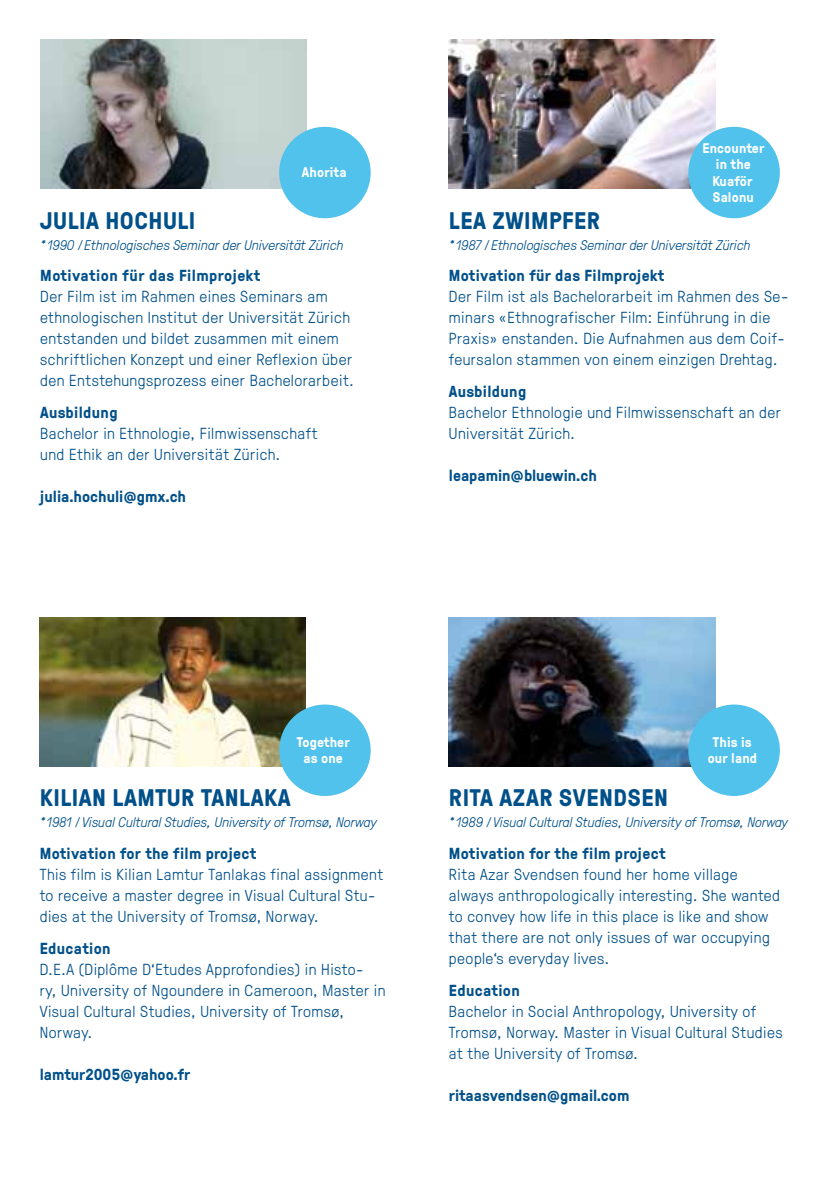
<style>
.page{position:relative;width:840px;height:1191px;background:#fff}
.page>*{position:absolute;margin:0;border:0;box-sizing:border-box;transform-origin:0 0}
.t1{font:700 24px "GT Pressura";letter-spacing:.02em;color:#00508a}
.t2{font:300 16px/21px "GT Pressura";letter-spacing:.03em;color:#00508a}
.t3{font:700 16px "GT Pressura";letter-spacing:.02em;color:#00508a}
.t4{font:700 16px "GT Pressura";color:#00508a}
.t5{font:italic 300 14px "GT Pressura";letter-spacing:.01em;color:#00508a}
.t6{font:700 14px/16px "GT Pressura";letter-spacing:.01em;color:#fff;text-align:center}
</style>
<div class="page">
<img style="left:448px;top:40px;width:266px;height:148px">
<img style="left:448px;top:617px;width:266px;height:149px">
<img style="left:40px;top:617px;width:266px;height:149px">
<img style="left:40px;top:40px;width:266px;height:148px">
<div style="left:279px;top:127px;width:91px;height:91px;background:#50c2ec;border-radius:50%"></div>
<div style="left:688px;top:127px;width:91px;height:91px;background:#50c2ec;border-radius:50%"></div>
<div style="left:279px;top:704px;width:91px;height:92px;background:#50c2ec;border-radius:50%"></div>
<div style="left:688px;top:704px;width:91px;height:92px;background:#50c2ec;border-radius:50%"></div>
<p class="t6" style="left:302px;top:164px;width:46px">Ahorita</p>
<h1 class="t1" style="left:40px;top:203px;width:156px">Julia Hochuli</h1>
<p class="t5" style="left:40px;top:235px;width:304px">*1990 /Ethnologisches Seminar der Universität Zürich</p>
<p class="t3" style="left:40px;top:264px;width:221px">Motivation für das Filmprojekt</p>
<p class="t2" style="left:40px;top:285px;width:315px">Der Film ist im Rahmen eines Seminars am ethnologischen Institut der Universität Zürich entstanden und bildet zusammen mit einem schriftlichen Konzept und einer Reflexion über den Entstehungsprozess einer Bachelorarbeit.</p>
<p class="t3" style="left:40px;top:400px;width:79px">Ausbildung</p>
<p class="t2" style="left:40px;top:422px;width:278px">Bachelor in Ethnologie, Filmwissenschaft und Ethik an der Universität Zürich.</p>
<p class="t4" style="left:40px;top:484px;width:147px">julia.hochuli@gmx.ch</p>
<p class="t6" style="left:702px;top:140px;width:64px">Encounter in the<br>Kuaför<br>Salonu</p>
<h1 class="t1" style="left:448px;top:203px;width:153px">Lea Zwimpfer</h1>
<p class="t5" style="left:448px;top:235px;width:302px">*1987 /Ethnologisches Seminar der Universität Zürich</p>
<p class="t3" style="left:448px;top:264px;width:217px">Motivation für das Filmprojekt</p>
<p class="t2" style="left:448px;top:285px;width:340px">Der Film ist als Bachelorarbeit im Rahmen des Se&shy;minars «Ethnografischer Film: Einführung in die Praxis» enstanden. Die Aufnahmen aus dem Coif&shy;feursalon stammen von einem einzigen Drehtag.</p>
<p class="t3" style="left:448px;top:379px;width:79px">Ausbildung</p>
<p class="t2" style="left:448px;top:401px;width:333px">Bachelor Ethnologie und Filmwissenschaft an der<br>Universität Zürich.</p>
<p class="t4" style="left:448px;top:463px;width:149px">leapamin@bluewin.ch</p>
<p class="t6" style="left:296px;top:734px;width:54px">Together as one</p>
<p class="t6" style="left:707px;top:734px;width:51px">This is our land</p>
<h1 class="t1" style="left:40px;top:780px;width:252px">Kilian Lamtur Tanlaka</h1>
<p class="t5" style="left:40px;top:812px;width:338px">*1981 /Visual Cultural Studies, University of Tromsø, Norway</p>
<p class="t3" style="left:40px;top:841px;width:218px">Motivation for the film project</p>
<p class="t2" style="left:40px;top:863px;width:345px">This film is Kilian Lamtur Tanlakas final assignment to receive a master degree in Visual Cultural Stu&shy;dies at the University of Tromsø, Norway.</p>
<p class="t3" style="left:40px;top:936px;width:72px">Education</p>
<p class="t2" style="left:40px;top:957px;width:347px">D.E.A (Diplôme D‘Etudes Approfondies) in Histo-<br>ry, University of Ngoundere in Cameroon, Master in Visual Cultural Studies, University of Tromsø, Norway.</p>
<p class="t4" style="left:40px;top:1062px;width:152px">lamtur2005@yahoo.fr</p>
<h1 class="t1" style="left:448px;top:780px;width:220px">Rita Azar Svendsen</h1>
<p class="t5" style="left:448px;top:812px;width:340px">*1989 /Visual Cultural Studies, University of Tromsø, Norway</p>
<p class="t3" style="left:448px;top:841px;width:218px">Motivation for the film project</p>
<p class="t2" style="left:448px;top:863px;width:332px">Rita Azar Svendsen found her home village always anthropologically interesting. She wanted to convey how life in this place is like and show that there are not only issues of war occupying people‘s everyday lives.</p>
<p class="t3" style="left:448px;top:978px;width:72px">Education</p>
<p class="t2" style="left:448px;top:999px;width:335px">Bachelor in Social Anthropology, University of<br>Tromsø, Norway. Master in Visual Cultural Studies at the University of Tromsø.</p>
<p class="t3" style="left:448px;top:1083px;width:182px">ritaasvendsen@gmail.com</p>
</div>
